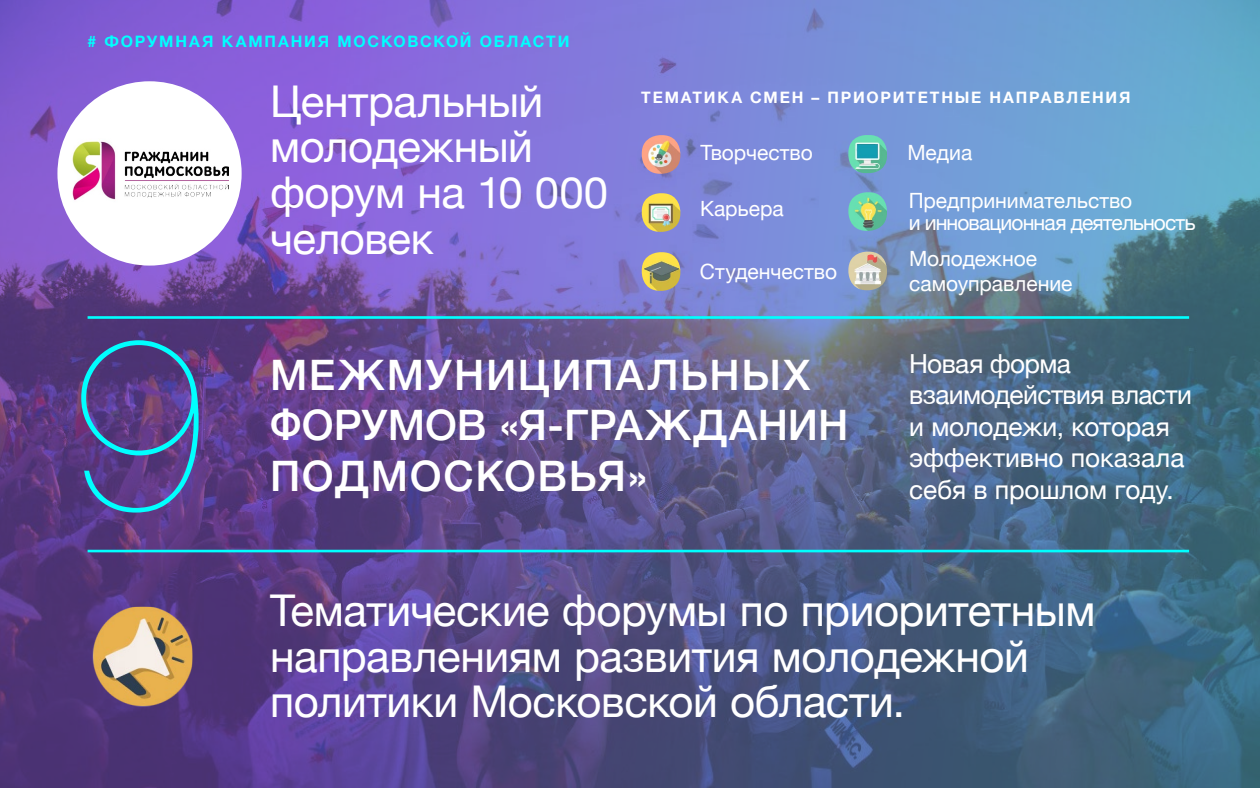
<style>
.page{position:relative;width:1260px;height:788px;background:#fff}
.page>*{position:absolute;margin:0;border:0;box-sizing:border-box;transform-origin:0 0}
.t1{font:200 245px "Helvetica Neue";color:#0ff}
.t2{font:43.75px/45.5px "Helvetica Neue";letter-spacing:-.01em;color:#fff}
.t3{font:500 42px/50.4px "Helvetica Neue";letter-spacing:.035em;color:#fff}
.t4{font:26.25px/31.5px "Helvetica Neue";letter-spacing:-.01em;color:#fff}
.t5{font:21px/25.2px "Helvetica Neue";letter-spacing:-.005em;color:#fff}
.t6{font:21px/22.7px "Helvetica Neue";letter-spacing:-.04em;color:#fff}
.t7{font:700 15.75px "Helvetica Neue";letter-spacing:.115em;color:#fff}
.t8{font:700 15.75px "Helvetica Neue";letter-spacing:.115em;color:#0ff}
</style>
<div class="page">
<img style="left:0;top:0;width:1260px;height:788px">
<img style="left:848px;top:135px;width:39px;height:38px">
<img style="left:642px;top:252px;width:38px;height:39px">
<img style="left:848px;top:251px;width:39px;height:39px">
<img style="left:848px;top:192px;width:39px;height:39px">
<img style="left:642px;top:135px;width:38px;height:39px">
<img style="left:642px;top:193px;width:38px;height:39px">
<div style="left:57px;top:81px;width:185px;height:184px;background:#fff;border-radius:50%"></div>
<img style="left:72px;top:141px;width:156px;height:60px">
<hr style="left:88px;top:316px;width:1101px;height:3px;background:#0ff">
<hr style="left:88px;top:549px;width:1101px;height:3px;background:#0ff">
<img style="left:75px;top:606px;width:117px;height:105px">
<p class="t8" style="left:88px;top:29px;width:483px"># ФОРУМНАЯ КАМПАНИЯ МОСКОВСКОЙ ОБЛАСТИ</p>
<p class="t2" style="left:270px;top:81px;width:340px">Центральный молодежный форум на 10 000 человек</p>
<p class="t7" style="left:641px;top:85px;width:491px">ТЕМАТИКА СМЕН – ПРИОРИТЕТНЫЕ НАПРАВЛЕНИЯ</p>
<p class="t5" style="left:701px;top:141px;width:114px">Творчество</p>
<p class="t5" style="left:700px;top:197px;width:85px">Карьера</p>
<p class="t5" style="left:700px;top:260px;width:139px">Студенчество</p>
<p class="t5" style="left:908px;top:141px;width:66px">Медиа</p>
<p class="t6" style="left:909px;top:190px;width:288px">Предпринимательство<br>и инновационная деятельность</p>
<p class="t5" style="left:909px;top:247px;width:165px">Молодежное самоуправление</p>
<h1 class="t1" style="left:72px;top:232px;width:138px">9</h1>
<p class="t3" style="left:270px;top:346px;width:580px">МЕЖМУНИЦИПАЛЬНЫХ<br>ФОРУМОВ «Я-ГРАЖДАНИН<br>ПОДМОСКОВЬЯ»</p>
<p class="t4" style="left:909px;top:349px;width:284px">Новая форма взаимодействия власти и молодежи, которая эффективно показала себя в прошлом году.</p>
<p class="t2" style="left:270px;top:590px;width:827px">Тематические форумы по приоритетным направлениям развития молодежной политики Московской области.</p>
</div>
